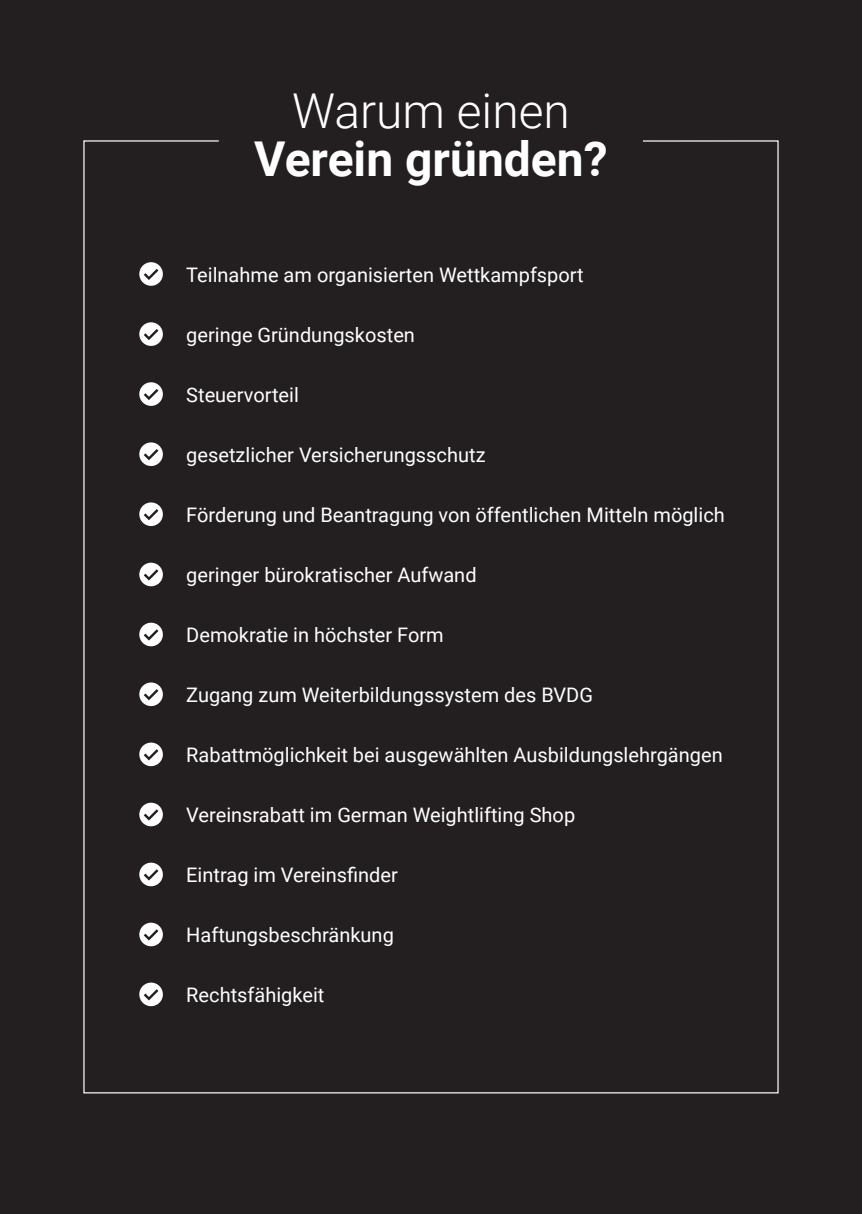
<style>
.page{position:relative;width:862px;height:1214px;background:#fff}
.page>*{position:absolute;margin:0;border:0;box-sizing:border-box;transform-origin:0 0}
.t1{font:700 48px "Roboto";color:#fff}
.t2{font:300 48px "Roboto";color:#fff}
.t3{font:20px "Roboto";color:#fff}
</style>
<div class="page">
<div style="left:0;top:0;width:862px;height:1213px;background:#231f20"></div>
<div style="left:0;top:11px;width:11px;height:1191px;background:#231f20"></div>
<div style="left:83px;top:140px;width:696px;height:953px;background:#231f20"></div>
<svg style="left:139px;top:262px;width:24px;height:24px"></svg>
<svg style="left:139px;top:322px;width:24px;height:24px"></svg>
<svg style="left:139px;top:382px;width:24px;height:24px"></svg>
<svg style="left:139px;top:442px;width:24px;height:24px"></svg>
<svg style="left:139px;top:502px;width:24px;height:24px"></svg>
<svg style="left:139px;top:562px;width:24px;height:24px"></svg>
<svg style="left:139px;top:622px;width:24px;height:24px"></svg>
<svg style="left:139px;top:682px;width:24px;height:24px"></svg>
<svg style="left:139px;top:742px;width:24px;height:24px"></svg>
<svg style="left:139px;top:802px;width:24px;height:24px"></svg>
<svg style="left:139px;top:862px;width:24px;height:24px"></svg>
<svg style="left:139px;top:922px;width:24px;height:24px"></svg>
<svg style="left:139px;top:982px;width:24px;height:24px"></svg>
<p class="t2" style="left:292px;top:77px;width:279px">Warum einen</p>
<p class="t1" style="left:254px;top:125px;width:355px">Verein gründen?</p>
<p class="t3" style="left:186px;top:260px;width:399px">Teilnahme am organisierten Wettkampfsport</p>
<p class="t3" style="left:186px;top:320px;width:230px">geringe Gründungskosten</p>
<p class="t3" style="left:186px;top:380px;width:114px">Steuervorteil</p>
<p class="t3" style="left:186px;top:440px;width:301px">gesetzlicher Versicherungsschutz</p>
<p class="t3" style="left:186px;top:500px;width:540px">Förderung und Beantragung von öffentlichen Mitteln möglich</p>
<p class="t3" style="left:186px;top:560px;width:292px">geringer bürokratischer Aufwand</p>
<p class="t3" style="left:186px;top:620px;width:259px">Demokratie in höchster Form</p>
<p class="t3" style="left:186px;top:680px;width:408px">Zugang zum Weiterbildungssystem des BVDG</p>
<p class="t3" style="left:186px;top:740px;width:538px">Rabattmöglichkeit bei ausgewählten Ausbildungslehrgängen</p>
<p class="t3" style="left:186px;top:800px;width:390px">Vereinsrabatt im German Weightlifting Shop</p>
<p class="t3" style="left:186px;top:860px;width:213px">Eintrag im Vereinsfinder</p>
<p class="t3" style="left:186px;top:920px;width:209px">Haftungsbeschränkung</p>
<p class="t3" style="left:186px;top:980px;width:140px">Rechtsfähigkeit</p>
</div>
